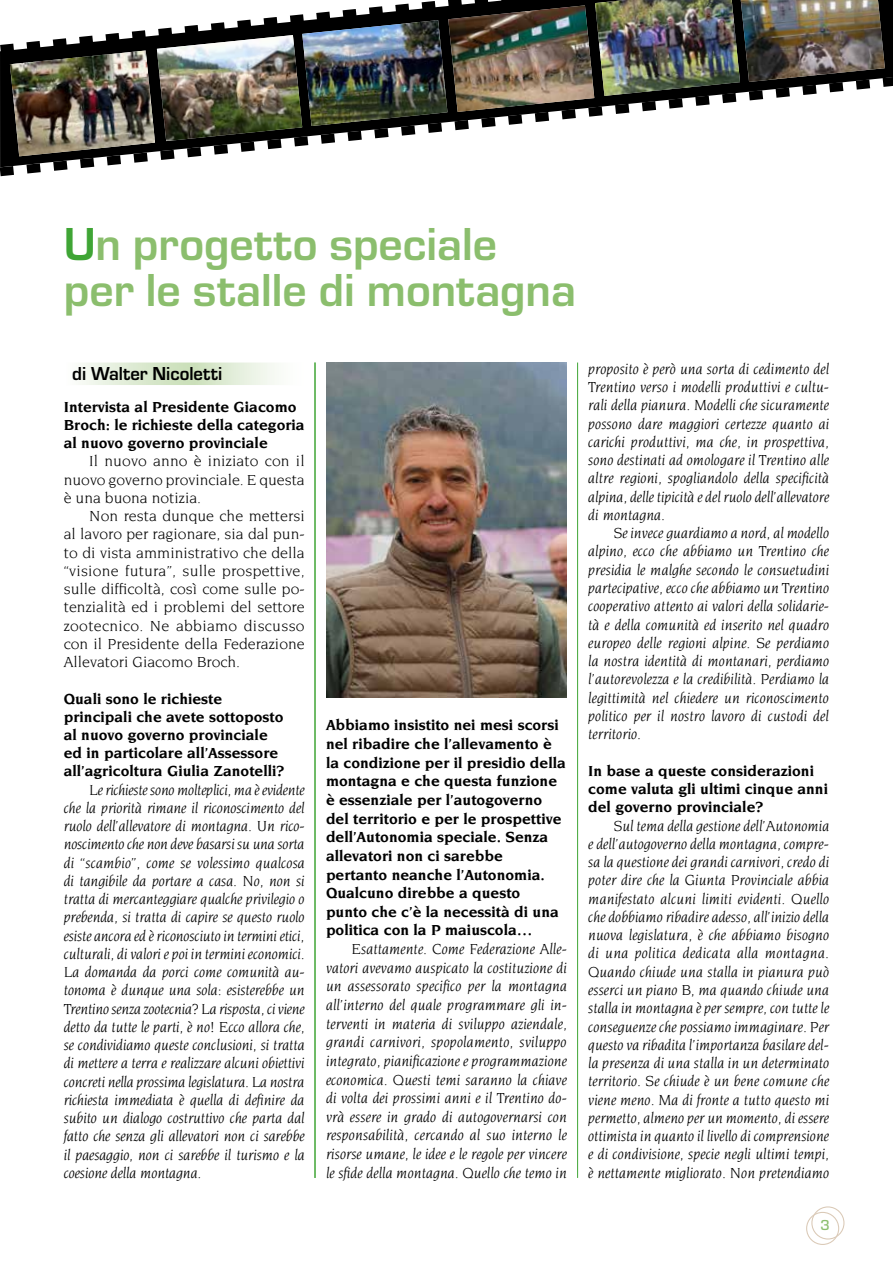
<style>
.page{position:relative;width:893px;height:1263px;background:#fff}
.page>*{position:absolute;margin:0;border:0;box-sizing:border-box;transform-origin:0 0}
.t1{font:700 48px/46.5px "Eurostile";color:#8bbe6d}
.t2{font:700 19.5px "Eurostile";color:#000;scale:.96 1}
.t3{font:italic 15.75px/18.3px "Novarese Std";color:#000;text-align:justify}
.t4{font:700 15.75px/18.6px "Novarese Std";color:#000}
.t5{font:15.75px/18.3px "Novarese Std";color:#000;text-align:justify}
.t6{font:500 15px "Eurostile";color:#8bbe6d}
.s1{color:#3fa535}
</style>
<div class="page">
<div style="left:806px;top:1212px;width:33px;height:33px;border:1px solid #dac9b6;border-radius:50%"></div>
<div style="left:811px;top:1206px;width:33px;height:33px;border:1px solid #dac9b6;border-radius:50%"></div>
<hr style="left:315px;top:362px;width:1px;height:816px;background:#3fa535">
<hr style="left:577px;top:362px;width:1px;height:816px;background:#3fa535">
<svg style="left:0;top:0;width:893px;height:59px"></svg>
<svg style="left:0;top:69px;width:893px;height:108px"></svg>
<img style="left:10px;top:0;width:875px;height:156px">
<img style="left:740px;top:0;width:145px;height:82px">
<svg style="left:80px;top:362px;width:197px;height:23px;background:#e0ecd6"></svg>
<img style="left:326px;top:362px;width:241px;height:336px">
<h1 class="t1" style="left:64px;top:217px;width:514px"><span class="s1">U</span>n progetto speciale per le stalle di montagna</h1>
<p class="t2" style="left:72px;top:359px;width:158px">di Walter Nicoletti</p>
<p class="t4" style="left:64px;top:397px;width:242px">Intervista al Presidente Giacomo<br>Broch: le richieste della categoria al nuovo governo provinciale</p>
<p class="t5" style="left:64px;top:452px;width:243px;text-indent:26px">Il nuovo anno è iniziato con il nuovo governo provinciale. E questa è una buona notizia.</p>
<p class="t5" style="left:64px;top:507px;width:242px;text-indent:26px">Non resta dunque che mettersi al lavoro per ragionare, sia dal pun&shy;to di vista amministrativo che della “visione futura”, sulle prospettive, sulle difficoltà, così come sulle po&shy;tenzialità ed i problemi del settore zootecnico. Ne abbiamo discusso con il Presidente della Federazione Allevatori Giacomo Broch.</p>
<p class="t4" style="left:64px;top:689px;width:222px">Quali sono le richieste principali che avete sottoposto al nuovo governo provinciale ed in particolare all’Assessore all’agricoltura Giulia Zanotelli?</p>
<p class="t3" style="left:64px;top:780px;width:243px;text-indent:26px">Le richieste sono molteplici, ma è evidente che la priorità rimane il riconoscimento del ruolo dell’allevatore di montagna. Un rico&shy;noscimento che non deve basarsi su una sorta di “scambio”, come se volessimo qualcosa di tangibile da portare a casa. No, non si tratta di mercanteggiare qualche privilegio o prebenda, si tratta di capire se questo ruolo esiste ancora ed è riconosciuto in termini etici, culturali, di valori e poi in termini economici.<br>La domanda da porci come comunità au&shy;tonoma è dunque una sola: esisterebbe un Trentino senza zootecnia? La risposta, ci viene detto da tutte le parti, è no! Ecco allora che, se condividiamo queste conclusioni, si tratta di mettere a terra e realizzare alcuni obiettivi concreti nella prossima legislatura. La nostra richiesta immediata è quella di definire da subito un dialogo costruttivo che parta dal fatto che senza gli allevatori non ci sarebbe il paesaggio, non ci sarebbe il turismo e la coesione della montagna.</p>
<p class="t4" style="left:326px;top:716px;width:241px">Abbiamo insistito nei mesi scorsi nel ribadire che l’allevamento è la condizione per il presidio della montagna e che questa funzione è essenziale per l’autogoverno del territorio e per le prospettive dell’Autonomia speciale. Senza allevatori non ci sarebbe pertanto neanche l’Autonomia.<br>Qualcuno direbbe a questo<br>punto che c’è la necessità di una politica con la P maiuscola…</p>
<p class="t3" style="left:326px;top:939px;width:243px;text-indent:26px">Esattamente. Come Federazione Alle&shy;vatori avevamo auspicato la costituzione di un assessorato specifico per la montagna all’interno del quale programmare gli in&shy;terventi in materia di sviluppo aziendale, grandi carnivori, spopolamento, sviluppo integrato, pianificazione e programmazione economica. Questi temi saranno la chiave di volta dei prossimi anni e il Trentino do&shy;vrà essere in grado di autogovernarsi con responsabilità, cercando al suo interno le risorse umane, le idee e le regole per vincere le sfide della montagna. Quello che temo in</p>
<p class="t3" style="left:588px;top:359px;width:243px">proposito è però una sorta di cedimento del Trentino verso i modelli produttivi e cultu&shy;rali della pianura. Modelli che sicuramente possono dare maggiori certezze quanto ai carichi produttivi, ma che, in prospettiva, sono destinati ad omologare il Trentino alle altre regioni, spogliandolo della specificità alpina, delle tipicità e del ruolo dell’allevatore di montagna.</p>
<p class="t3" style="left:588px;top:524px;width:242px;text-indent:26px">Se invece guardiamo a nord, al modello alpino, ecco che abbiamo un Trentino che presidia le malghe secondo le consuetudini partecipative, ecco che abbiamo un Trentino cooperativo attento ai valori della solidarie&shy;tà e della comunità ed inserito nel quadro europeo delle regioni alpine. Se perdiamo la nostra identità di montanari, perdiamo l’autorevolezza e la credibilità. Perdiamo la legittimità nel chiedere un riconoscimento politico per il nostro lavoro di custodi del territorio.</p>
<p class="t4" style="left:588px;top:761px;width:241px">In base a queste considerazioni come valuta gli ultimi cinque anni del governo provinciale?</p>
<p class="t3" style="left:588px;top:816px;width:243px;text-indent:26px">Sul tema della gestione dell’Autonomia e dell’autogoverno della montagna, compre&shy;sa la questione dei grandi carnivori, credo di poter dire che la Giunta Provinciale abbia manifestato alcuni limiti evidenti. Quello che dobbiamo ribadire adesso, all’inizio della nuova legislatura, è che abbiamo bisogno di una politica dedicata alla montagna.<br>Quando chiude una stalla in pianura può esserci un piano B, ma quando chiude una stalla in montagna è per sempre, con tutte le conseguenze che possiamo immaginare. Per questo va ribadita l’importanza basilare del&shy;la presenza di una stalla in un determinato territorio. Se chiude è un bene comune che viene meno. Ma di fronte a tutto questo mi permetto, almeno per un momento, di essere ottimista in quanto il livello di comprensione e di condivisione, specie negli ultimi tempi, è nettamente migliorato. Non pretendiamo</p>
<p class="t6" style="left:821px;top:1214px;width:11px">3</p>
</div>
